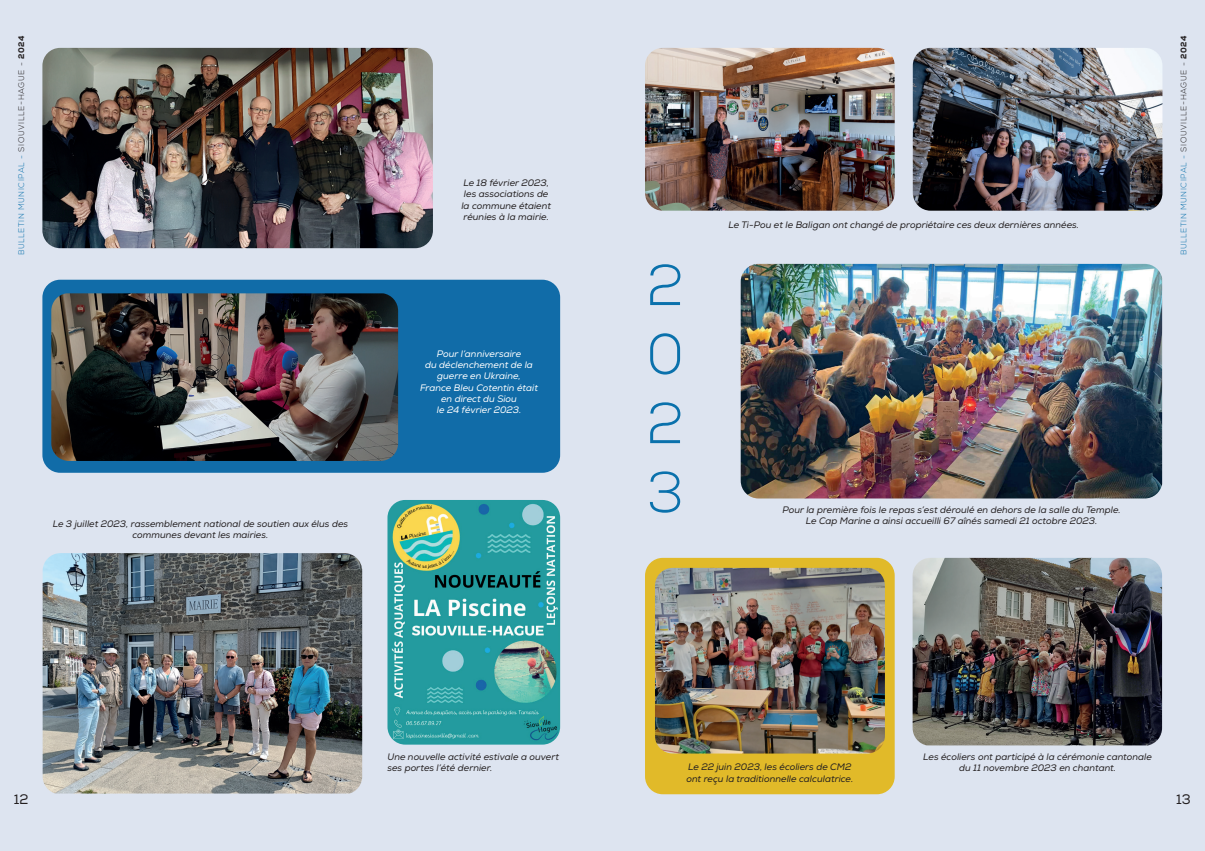
<style>
.page{position:relative;width:1205px;height:851px;background:#fff}
.page>*{position:absolute;margin:0;border:0;box-sizing:border-box;transform-origin:0 0}
.t1{font:300 57.5px/69px "Nexa";color:#0a71ac;text-align:justify}
.t2{font:13.75px "Nexa";color:#231f20}
.t3{font:italic 9.38px/11.2px "Nexa";color:#231f20}
.t4{font:italic 9.38px/11.2px "Nexa";color:#fff;text-align:center}
.t5{font:300 8.12px "Nexa";letter-spacing:.075em;color:#0a71ac}
.s1{color:#231f20}
.s2{font-weight:800;color:#231f20}
</style>
<div class="page">
<div style="left:0;top:0;width:1205px;height:850px;background:#dde4f0"></div>
<div style="left:42px;top:280px;width:518px;height:192px;background:#116ca8;border-radius:18px"></div>
<div style="left:645px;top:557px;width:249px;height:237px;background:#e1ba29;border-radius:18px"></div>
<img style="left:51px;top:293px;width:347px;height:168px">
<img style="left:912px;top:557px;width:250px;height:188px">
<img style="left:43px;top:553px;width:319px;height:240px">
<img style="left:741px;top:264px;width:421px;height:234px">
<img style="left:655px;top:567px;width:230px;height:186px">
<img style="left:645px;top:48px;width:249px;height:163px">
<img style="left:42px;top:48px;width:391px;height:200px">
<img style="left:387px;top:500px;width:173px;height:244px">
<img style="left:913px;top:48px;width:249px;height:163px">
<p class="t5" style="left:17px;top:255px;width:221px;rotate:-90deg">BULLETIN MUNICIPAL - <span class="s1">SIOUVILLE-HAGUE -</span> <span class="s2">2024</span></p>
<p class="t3" style="left:53px;top:518px;width:297px;text-align:center">Le 3 juillet 2023, rassemblement national de soutien aux élus des communes devant les mairies.</p>
<p class="t3" style="left:461px;top:177px;width:91px">Le 18 février 2023, les associations de la commune étaient réunies à la mairie.</p>
<p class="t4" style="left:420px;top:348px;width:120px">Pour l’anniversaire<br>du déclenchement de la guerre en Ukraine,<br>France Bleu Cotentin était en direct du Siou<br>le 24 février 2023.</p>
<p class="t3" style="left:387px;top:751px;width:173px">Une nouvelle activité estivale a ouvert ses portes l’été dernier.</p>
<h1 class="t1" style="left:646px;top:252px;width:39px">2<br>0<br>2<br>3</h1>
<p class="t3" style="left:728px;top:219px;width:352px">Le Ti-Pou et le Baligan ont changé de propriétaire ces deux dernières années.</p>
<p class="t3" style="left:782px;top:504px;width:340px;text-align:center">Pour la première fois le repas s’est déroulé en dehors de la salle du Temple.<br>Le Cap Marine a ainsi accueilli 67 aînés samedi 21 octobre 2023.</p>
<p class="t5" style="left:1179px;top:255px;width:221px;rotate:-90deg">BULLETIN MUNICIPAL - <span class="s1">SIOUVILLE-HAGUE -</span> <span class="s2">2024</span></p>
<p class="t3" style="left:686px;top:761px;width:168px">Le 22 juin 2023, les écoliers de CM2 ont reçu la traditionnelle calculatrice.</p>
<p class="t3" style="left:923px;top:751px;width:230px;text-align:center">Les écoliers ont participé à la cérémonie cantonale du 11 novembre 2023 en chantant.</p>
<h2 class="t2" style="left:14px;top:790px;width:16px">12</h2>
<h2 class="t2" style="left:1176px;top:790px;width:16px">13</h2>
</div>
